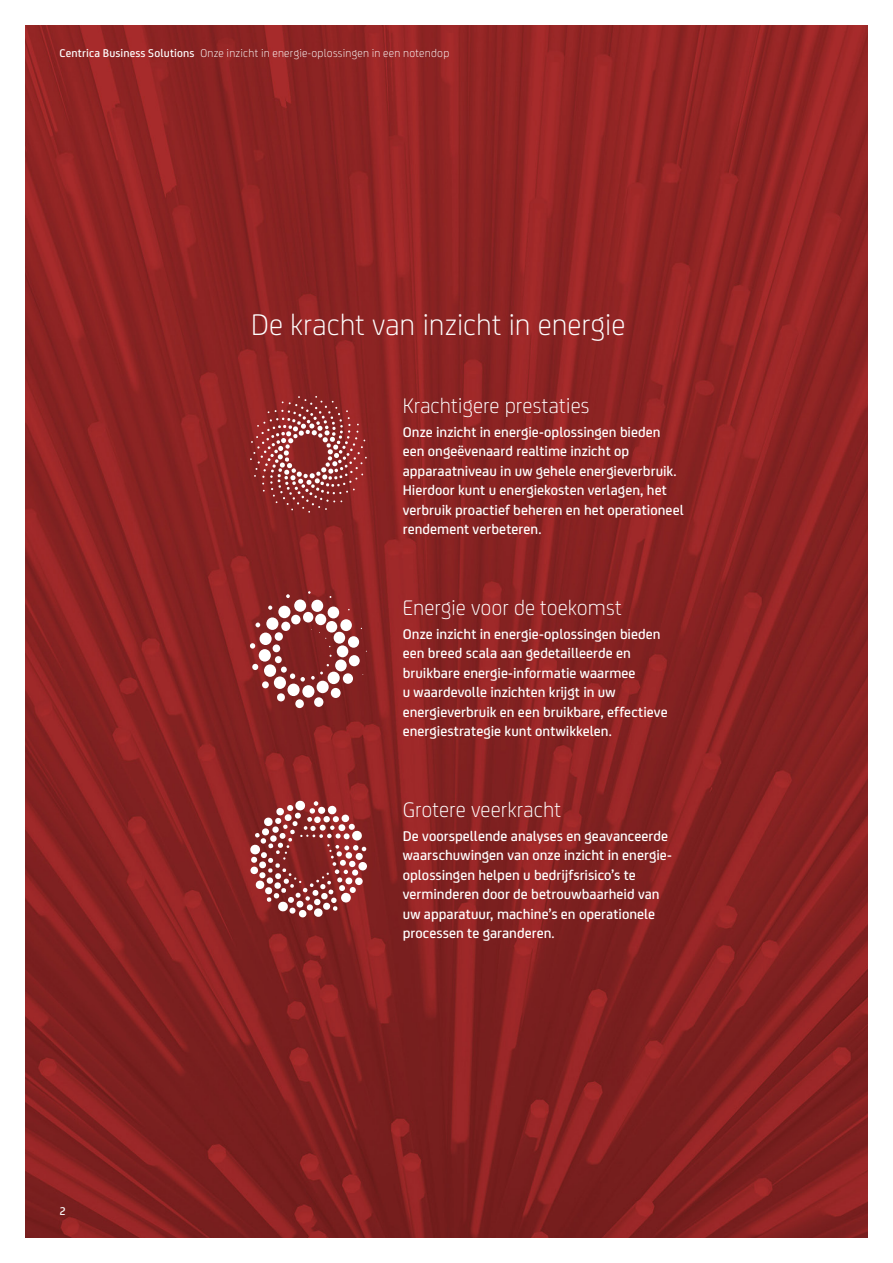
<style>
.page{position:relative;width:893px;height:1263px;background:#fff}
.page>*{position:absolute;margin:0;border:0;box-sizing:border-box;transform-origin:0 0}
.Body_copy_sub-head{font:300 31.5px "FS Joey Pro";letter-spacing:.005em;color:#fff}
.Bullets_Text{font:300 22.5px "FS Joey Pro";letter-spacing:.005em;color:#fff}
.Body_copy{font:300 22.5px "FS Joey Pro";letter-spacing:.005em;color:#fff}
.Bullets_Text-2{font:500 15px/19.5px "FS Joey Pro";letter-spacing:.005em;color:#fff}
.t1{font:300 12px "FS Joey Pro";letter-spacing:.02em;color:#fff}
.t2{font:500 12px "FS Joey Pro";color:#fff}
.s1{font-weight:500}
</style>
<div class="page">
<img style="left:26px;top:26px;width:841px;height:1211px">
<svg style="left:250px;top:396px;width:117px;height:117px;background:#9b3e3e"></svg>
<div style="left:294px;top:599px;width:12px;height:13px;background:#fff;border-radius:50%"></div>
<div style="left:278px;top:606px;width:12px;height:12px;background:#fff;border-radius:50%"></div>
<div style="left:266px;top:617px;width:12px;height:13px;background:#fff;border-radius:50%"></div>
<div style="left:260px;top:632px;width:12px;height:13px;background:#fff;border-radius:50%"></div>
<div style="left:259px;top:649px;width:12px;height:13px;background:#fff;border-radius:50%"></div>
<div style="left:264px;top:664px;width:12px;height:13px;background:#fff;border-radius:50%"></div>
<div style="left:274px;top:676px;width:12px;height:13px;background:#fff;border-radius:50%"></div>
<div style="left:287px;top:684px;width:13px;height:12px;background:#fff;border-radius:50%"></div>
<div style="left:302px;top:685px;width:12px;height:13px;background:#fff;border-radius:50%"></div>
<div style="left:317px;top:681px;width:12px;height:12px;background:#fff;border-radius:50%"></div>
<div style="left:328px;top:672px;width:12px;height:12px;background:#fff;border-radius:50%"></div>
<div style="left:335px;top:659px;width:12px;height:12px;background:#fff;border-radius:50%"></div>
<div style="left:337px;top:645px;width:11px;height:12px;background:#fff;border-radius:50%"></div>
<div style="left:334px;top:632px;width:11px;height:12px;background:#fff;border-radius:50%"></div>
<div style="left:326px;top:621px;width:11px;height:11px;background:#fff;border-radius:50%"></div>
<div style="left:315px;top:614px;width:11px;height:11px;background:#fff;border-radius:50%"></div>
<div style="left:303px;top:612px;width:10px;height:10px;background:#fff;border-radius:50%"></div>
<div style="left:291px;top:615px;width:10px;height:9px;background:#fff;border-radius:50%"></div>
<div style="left:281px;top:622px;width:9px;height:9px;background:#fff;border-radius:50%"></div>
<div style="left:275px;top:632px;width:8px;height:9px;background:#fff;border-radius:50%"></div>
<div style="left:273px;top:644px;width:7px;height:8px;background:#fff;border-radius:50%"></div>
<div style="left:275px;top:656px;width:7px;height:7px;background:#fff;border-radius:50%"></div>
<div style="left:281px;top:666px;width:6px;height:7px;background:#fff;border-radius:50%"></div>
<svg style="left:290px;top:673px;width:15px;height:8px"></svg>
<svg style="left:311px;top:664px;width:18px;height:16px"></svg>
<svg style="left:319px;top:632px;width:7px;height:7px"></svg>
<div style="left:311px;top:600px;width:12px;height:12px;background:#fff;border-radius:50%"></div>
<div style="left:328px;top:606px;width:11px;height:12px;background:#fff;border-radius:50%"></div>
<div style="left:340px;top:619px;width:12px;height:12px;background:#fff;border-radius:50%"></div>
<div style="left:348px;top:636px;width:11px;height:12px;background:#fff;border-radius:50%"></div>
<div style="left:349px;top:655px;width:11px;height:11px;background:#fff;border-radius:50%"></div>
<div style="left:343px;top:673px;width:10px;height:11px;background:#fff;border-radius:50%"></div>
<div style="left:331px;top:688px;width:10px;height:10px;background:#fff;border-radius:50%"></div>
<div style="left:314px;top:697px;width:9px;height:10px;background:#fff;border-radius:50%"></div>
<div style="left:295px;top:699px;width:9px;height:9px;background:#fff;border-radius:50%"></div>
<svg style="left:277px;top:693px;width:8px;height:9px"></svg>
<div style="left:262px;top:681px;width:7px;height:7px;background:#fff;border-radius:50%"></div>
<svg style="left:252px;top:664px;width:6px;height:6px"></svg>
<svg style="left:250px;top:643px;width:5px;height:6px"></svg>
<svg style="left:255px;top:622px;width:5px;height:5px"></svg>
<svg style="left:268px;top:605px;width:4px;height:5px"></svg>
<svg style="left:286px;top:594px;width:4px;height:4px"></svg>
<svg style="left:250px;top:800px;width:117px;height:117px"></svg>
<p class="t1" style="left:60px;top:45px;width:391px"><span class="s1">Centrica Business Solutions</span> Onze inzicht in energie-oplossingen in een notendop</p>
<p class="Body_copy_sub-head" style="left:251px;top:303px;width:376px">De kracht van inzicht in energie</p>
<p class="Body_copy" style="left:403px;top:389px;width:188px">Krachtigere prestaties</p>
<p class="Bullets_Text-2" style="left:403px;top:421px;width:282px">Onze inzicht in energie-oplossingen bieden een ongeëvenaard realtime inzicht op apparaatniveau in uw gehele energieverbruik.<br>Hierdoor kunt u energiekosten verlagen, het verbruik proactief beheren en het operationeel rendement verbeteren.</p>
<p class="Bullets_Text" style="left:403px;top:591px;width:220px">Energie voor de toekomst</p>
<p class="Bullets_Text-2" style="left:403px;top:623px;width:266px">Onze inzicht in energie-oplossingen bieden een breed scala aan gedetailleerde en bruikbare energie-informatie waarmee<br>u waardevolle inzichten krijgt in uw energieverbruik en een bruikbare, effectieve energiestrategie kunt ontwikkelen.</p>
<p class="t2" style="left:60px;top:1202px;width:8px">2</p>
<p class="Bullets_Text" style="left:403px;top:793px;width:160px">Grotere veerkracht</p>
<p class="Bullets_Text-2" style="left:403px;top:825px;width:271px">De voorspellende analyses en geavanceerde waarschuwingen van onze inzicht in energie&shy;oplossingen helpen u bedrijfsrisico’s te verminderen door de betrouwbaarheid van uw apparatuur, machine’s en operationele processen te garanderen.</p>
</div>
